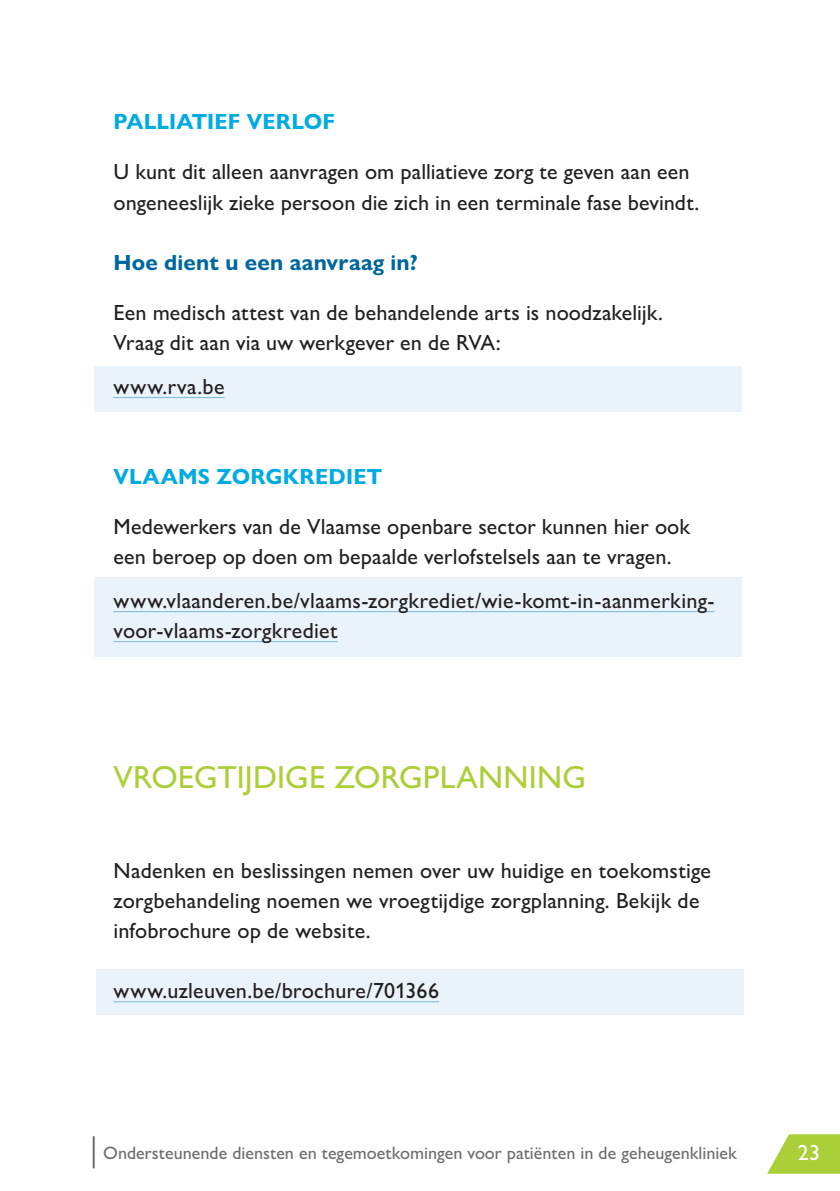
<style>
.page{position:relative;width:840px;height:1191px;background:#fff}
.page>*{position:absolute;margin:0;border:0;box-sizing:border-box;transform-origin:0 0}
.t1{font:500 32px "Gill Sans Nova";letter-spacing:.005em;color:#abcf38}
.t2{font:500 22px/30px "Gill Sans Nova";letter-spacing:.005em;color:#231f20}
.t3{font:700 22px "Gill Sans Nova";letter-spacing:.01em;color:#00abe1}
.t4{font:700 22px "Gill Sans Nova";letter-spacing:.01em;color:#00679e}
.t5{font:500 22px "Gill Sans Nova";color:#fff}
.t6{font:500 18px "Gill Sans Nova";color:#6c6d70}
</style>
<div class="page">
<svg style="left:767px;top:1134px;width:72px;height:39px"></svg>
<hr style="left:93px;top:1136px;width:2px;height:32px;background:#6c6d70">
<div style="left:96px;top:969px;width:647px;height:45px;background:#e9f3f9"></div>
<div style="left:94px;top:366px;width:647px;height:46px;background:#e9f3f9"></div>
<div style="left:94px;top:577px;width:647px;height:79px;background:#e9f3f9"></div>
<hr style="left:113px;top:397px;width:111px;height:1px;background:#77badd">
<hr style="left:113px;top:611px;width:601px;height:1px;background:#77badd">
<hr style="left:113px;top:641px;width:224px;height:1px;background:#77badd">
<hr style="left:113px;top:1001px;width:326px;height:1px;background:#77badd">
<p class="t3" style="left:113px;top:108px;width:223px">PALLIATIEF VERLOF</p>
<p class="t2" style="left:113px;top:157px;width:587px">U kunt dit alleen aanvragen om palliatieve zorg te geven aan een ongeneeslijk zieke persoon die zich in een terminale fase bevindt.</p>
<p class="t4" style="left:113px;top:248px;width:306px">Hoe dient u een aanvraag in?</p>
<p class="t2" style="left:113px;top:297px;width:550px">Een medisch attest van de behandelende arts is noodzakelijk.<br>Vraag dit aan via uw werkgever en de RVA:</p>
<p class="t2" style="left:113px;top:371px;width:112px">www.rva.be</p>
<p class="t3" style="left:113px;top:462px;width:270px">VLAAMS ZORGKREDIET</p>
<p class="t2" style="left:113px;top:511px;width:577px">Medewerkers van de Vlaamse openbare sector kunnen hier ook een beroep op doen om bepaalde verlofstelsels aan te vragen.</p>
<p class="t2" style="left:113px;top:585px;width:600px">www.vlaanderen.be/vlaams-zorgkrediet/wie-komt-in-aanmerking&shy;voor-vlaams-zorgkrediet</p>
<h1 class="t1" style="left:113px;top:757px;width:473px">VROEGTIJDIGE ZORGPLANNING</h1>
<p class="t2" style="left:113px;top:855px;width:598px">Nadenken en beslissingen nemen over uw huidige en toekomstige zorgbehandeling noemen we vroegtijdige zorgplanning. Bekijk de infobrochure op de website.</p>
<p class="t2" style="left:113px;top:975px;width:327px">www.uzleuven.be/brochure/701366</p>
<p class="t6" style="left:103px;top:1141px;width:634px">Ondersteunende diensten en tegemoetkomingen voor patiënten in de geheugenkliniek</p>
<p class="t5" style="left:797px;top:1138px;width:23px">23</p>
</div>
